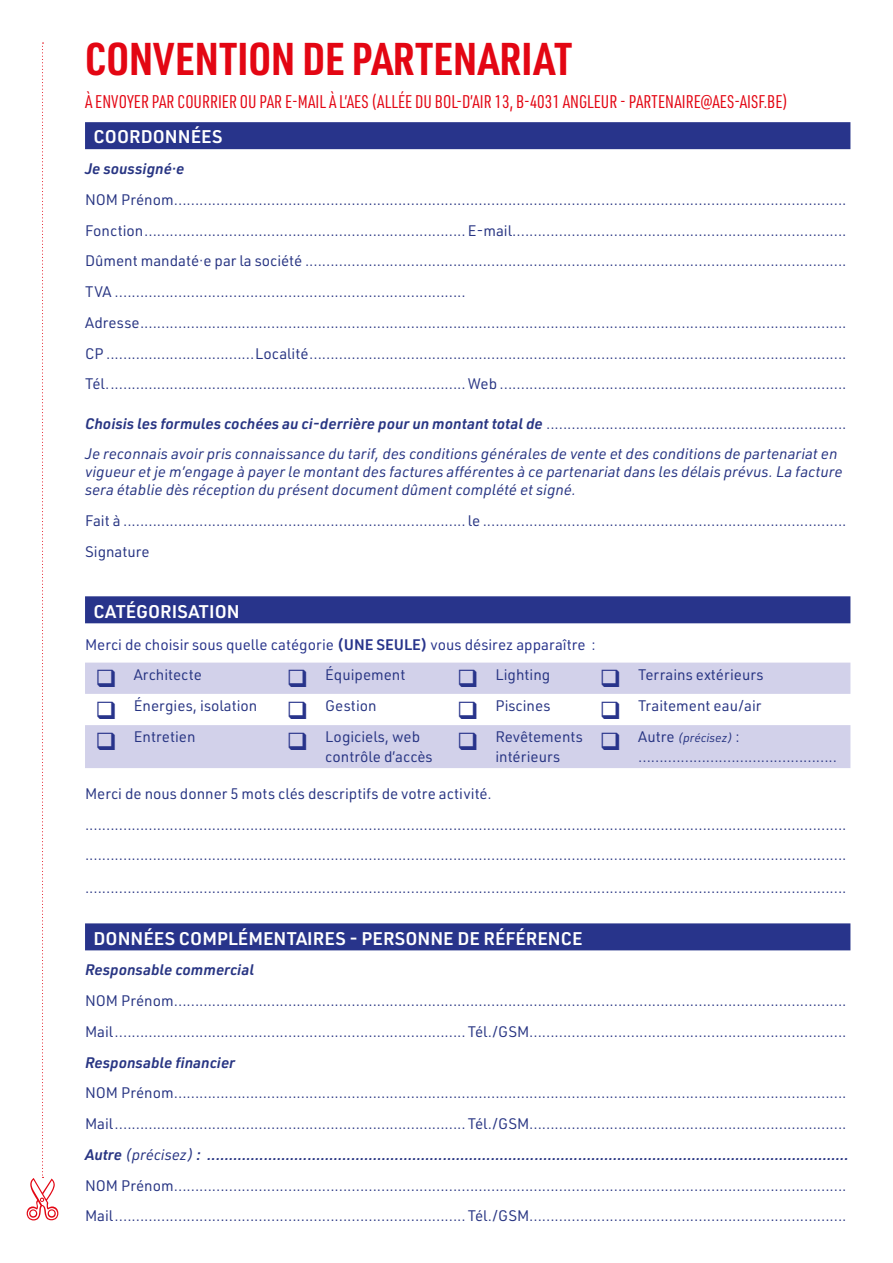
<style>
.page{position:relative;width:893px;height:1263px;background:#fff}
.page>*{position:absolute;margin:0;border:0;box-sizing:border-box;transform-origin:0 0}
.t1{font:700 45px "URWDIN Cond";color:#e30613}
.t2{font:18px "URWDIN Cond";color:#e30613}
.t3{font:600 18px "URWDIN";color:#fff}
.t4{font:15px/30.8px "URWDIN";color:#283583}
.t5{font:italic 15px/30.8px "URWDIN";color:#283583}
.t6{font:15px "URWDIN";color:#28348b}
.t7{font:italic 600 15px "URWDIN";color:#283583}
.t8{font:italic 12px "URWDIN";color:#283583}
.s1{font-weight:600}
.s2{font-style:normal}
.s3{color:#28348b}
.s4{font-style:normal;font-size:15px}
.s5{font-weight:600;font-style:italic}
.s6{font-style:italic}
</style>
<div class="page">
<div style="left:85px;top:122px;width:765px;height:27px;background:#28348b"></div>
<div style="left:85px;top:596px;width:765px;height:27px;background:#28348b"></div>
<div style="left:85px;top:923px;width:765px;height:27px;background:#28348b"></div>
<svg style="left:85px;top:663px;width:765px;height:105px;fill:#d2d1ea"></svg>
<svg style="left:27px;top:43px;width:31px;height:1177px"></svg>
<h1 class="t1" style="left:85px;top:28px;width:488px">CONVENTION DE PARTENARIAT</h1>
<p class="t2" style="left:85px;top:90px;width:704px">À ENVOYER PAR COURRIER OU PAR E-MAIL À L’AES (ALLÉE DU BOL-D’AIR 13, B-4031 ANGLEUR - PARTENAIRE@AES-AISF.BE)</p>
<p class="t3" style="left:94px;top:125px;width:130px">COORDONNÉES</p>
<p class="t7" style="left:85px;top:159px;width:101px">Je soussigné·e</p>
<p class="t4" style="left:85px;top:184px;width:763px">NOM Prénom...............................................................................................................................................................<br>Fonction............................................................................E-mail...............................................................................<br>Dûment mandaté·e par la société ................................................................................................................................<br>TVA ...................................................................................<br>Adresse.......................................................................................................................................................................<br>CP ...................................Localité...............................................................................................................................<br>Tél.....................................................................................Web ..................................................................................</p>
<p class="t5" style="left:85px;top:408px;width:763px"><span class="s1">Choisis les formules cochées au ci-derrière pour un montant total de</span> <span class="s2">.......................................................................<br></span>Je reconnais avoir pris connaissance du tarif, des conditions générales de vente et des conditions de partenariat en</p>
<p class="t5" style="left:85px;top:463px;width:759px;line-height:18px">vigueur et je m’engage à payer le montant des factures afférentes à ce partenariat dans les délais prévus. La facture sera établie dès réception du présent document dûment complété et signé.</p>
<p class="t4" style="left:85px;top:505px;width:763px">Fait à .................................................................................le ......................................................................................<br>Signature</p>
<p class="t3" style="left:94px;top:599px;width:148px">CATÉGORISATION</p>
<p class="t6" style="left:85px;top:635px;width:512px">Merci de choisir sous quelle catégorie <span class="s1">(UNE SEULE)</span> vous désirez apparaître :</p>
<p class="t4" style="left:96px;top:658px;width:108px"><span class="s3">❑</span> Architecte</p>
<p class="t4" style="left:287px;top:658px;width:120px"><span class="s3">❑</span> Équipement</p>
<p class="t4" style="left:457px;top:658px;width:95px"><span class="s3">❑</span> Lighting</p>
<p class="t4" style="left:600px;top:658px;width:165px"><span class="s3">❑</span> Terrains extérieurs</p>
<p class="t4" style="left:96px;top:690px;width:283px"><span class="s3">❑</span> Énergies, isolation <span class="s3">❑</span> Gestion</p>
<p class="t4" style="left:457px;top:690px;width:95px"><span class="s3">❑</span> Piscines</p>
<p class="t4" style="left:600px;top:690px;width:163px"><span class="s3">❑</span> Traitement eau/air</p>
<p class="t4" style="left:96px;top:721px;width:101px"><span class="s3">❑</span> Entretien</p>
<p class="t4" style="left:325px;top:727px;width:109px;line-height:19.5px;text-indent:-38px"><span class="s3">❑</span> Logiciels, web contrôle d’accès</p>
<p class="t4" style="left:495px;top:727px;width:89px;line-height:19.5px;text-indent:-38px"><span class="s3">❑</span> Revêtements intérieurs</p>
<p class="t8" style="left:600px;top:730px;width:141px"><span class="s3">❑</span> <span class="s4">Autre</span> (précisez) <span class="s4">:</span></p>
<p class="t4" style="left:638px;top:740px;width:200px">...............................................</p>
<p class="t4" style="left:85px;top:778px;width:763px">Merci de nous donner 5 mots clés descriptifs de votre activité. .................................................................................................................................................................................... ....................................................................................................................................................................................</p>
<p class="t4" style="left:85px;top:871px;width:763px">....................................................................................................................................................................................</p>
<p class="t3" style="left:94px;top:926px;width:490px">DONNÉES COMPLÉMENTAIRES - PERSONNE DE RÉFÉRENCE</p>
<p class="t7" style="left:85px;top:960px;width:170px">Responsable commercial</p>
<p class="t4" style="left:85px;top:985px;width:763px">NOM Prénom...............................................................................................................................................................<br>Mail...................................................................................Tél./GSM...........................................................................</p>
<p class="t7" style="left:85px;top:1052px;width:152px">Responsable financier</p>
<p class="t4" style="left:85px;top:1077px;width:765px">NOM Prénom...............................................................................................................................................................<br>Mail...................................................................................Tél./GSM...........................................................................<br><span class="s5">Autre</span> <span class="s6">(précisez)</span> <span class="s5">: ...................................................................................................................................................<br></span>NOM Prénom...............................................................................................................................................................<br>Mail...................................................................................Tél./GSM...........................................................................</p>
</div>
